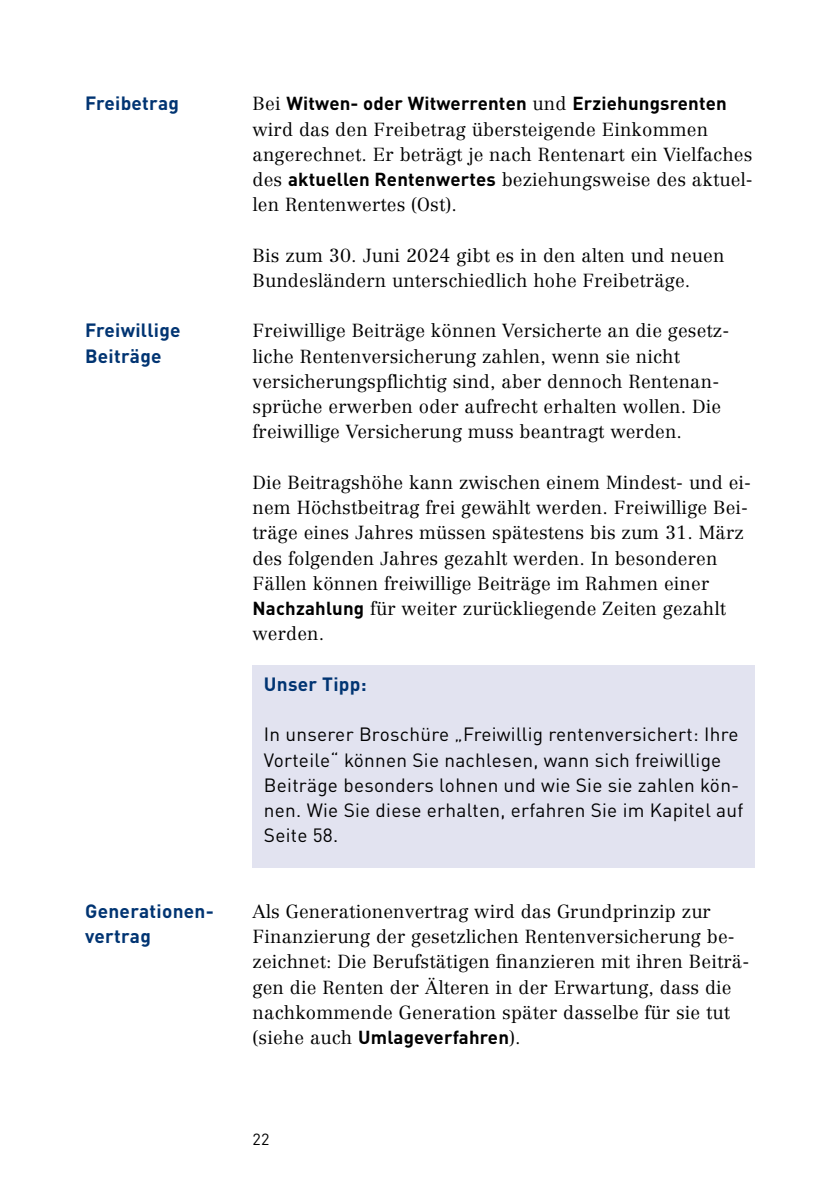
<style>
.page{position:relative;width:840px;height:1191px;background:#fff}
.page>*{position:absolute;margin:0;border:0;box-sizing:border-box;transform-origin:0 0}
.t1{font:19px/25.2px "DIN Pro";letter-spacing:.015em;color:#000}
.t2{font:700 19px/25.2px "DIN Pro";letter-spacing:.015em;color:#003472}
.t3{font:300 18.6px/25.2px "Centennial LT Pro";letter-spacing:.01em;color:#000}
.t4{font:16px "DIN Pro";color:#000}
.s1{font-family:"DIN Pro DR Vp";font-weight:700}
</style>
<div class="page">
<div style="left:252px;top:665px;width:502px;height:51px;background:#e2e3f0"></div>
<div style="left:252px;top:716px;width:502px;height:126px;background:#e2e3f0"></div>
<div style="left:252px;top:842px;width:502px;height:25px;background:#e2e3f0"></div>
<p class="t2" style="left:85px;top:89px;width:95px">Freibetrag</p>
<p class="t2" style="left:85px;top:316px;width:97px">Freiwillige<br>Beiträge</p>
<p class="t2" style="left:85px;top:896px;width:130px">Generationen&shy;vertrag</p>
<p class="t3" style="left:252px;top:91px;width:501px">Bei <span class="s1">Witwen- oder Witwerrenten</span> und <span class="s1">Erziehungsrenten </span>wird das den Freibetrag übersteigende Einkommen angerechnet. Er beträgt je nach Rentenart ein Vielfaches des <span class="s1">aktuellen Rentenwertes</span> beziehungsweise des aktuel&shy;len Rentenwertes (Ost).</p>
<p class="t3" style="left:252px;top:242px;width:473px">Bis zum 30. Juni 2024 gibt es in den alten und neuen<br>Bundesländern unterschiedlich hohe Freibeträge.</p>
<p class="t3" style="left:252px;top:318px;width:478px">Freiwillige Beiträge können Versicherte an die gesetz&shy;liche Rentenversicherung zahlen, wenn sie nicht versicherungspflichtig sind, aber dennoch Rentenan&shy;sprüche erwerben oder aufrecht erhalten wollen. Die freiwillige Versicherung muss beantragt werden.</p>
<p class="t3" style="left:252px;top:469px;width:500px">Die Beitragshöhe kann zwischen einem Mindest- und ei&shy;nem Höchstbeitrag frei gewählt werden. Freiwillige Bei&shy;träge eines Jahres müssen spätestens bis zum 31. März des folgenden Jahres gezahlt werden. In besonderen Fällen können freiwillige Beiträge im Rahmen einer <span class="s1">Nachzahlung</span> für weiter zurückliegende Zeiten gezahlt werden.</p>
<p class="t2" style="left:264px;top:669px;width:104px">Unser Tipp:</p>
<p class="t1" style="left:264px;top:720px;width:481px">In unserer Broschüre „Freiwillig rentenversichert: Ihre Vorteile“ können Sie nachlesen, wann sich freiwillige Beiträge besonders lohnen und wie Sie sie zahlen kön&shy;nen. Wie Sie diese erhalten, erfahren Sie im Kapitel auf Seite 58.</p>
<p class="t3" style="left:252px;top:898px;width:498px">Als Generationenvertrag wird das Grundprinzip zur Finanzierung der gesetzlichen Rentenversicherung be&shy;zeichnet: Die Berufstätigen finanzieren mit ihren Beiträ&shy;gen die Renten der Älteren in der Erwartung, dass die nachkommende Generation später dasselbe für sie tut (siehe auch <span class="s1">Umlageverfahren</span>).</p>
<p class="t4" style="left:252px;top:1126px;width:18px">22</p>
</div>
